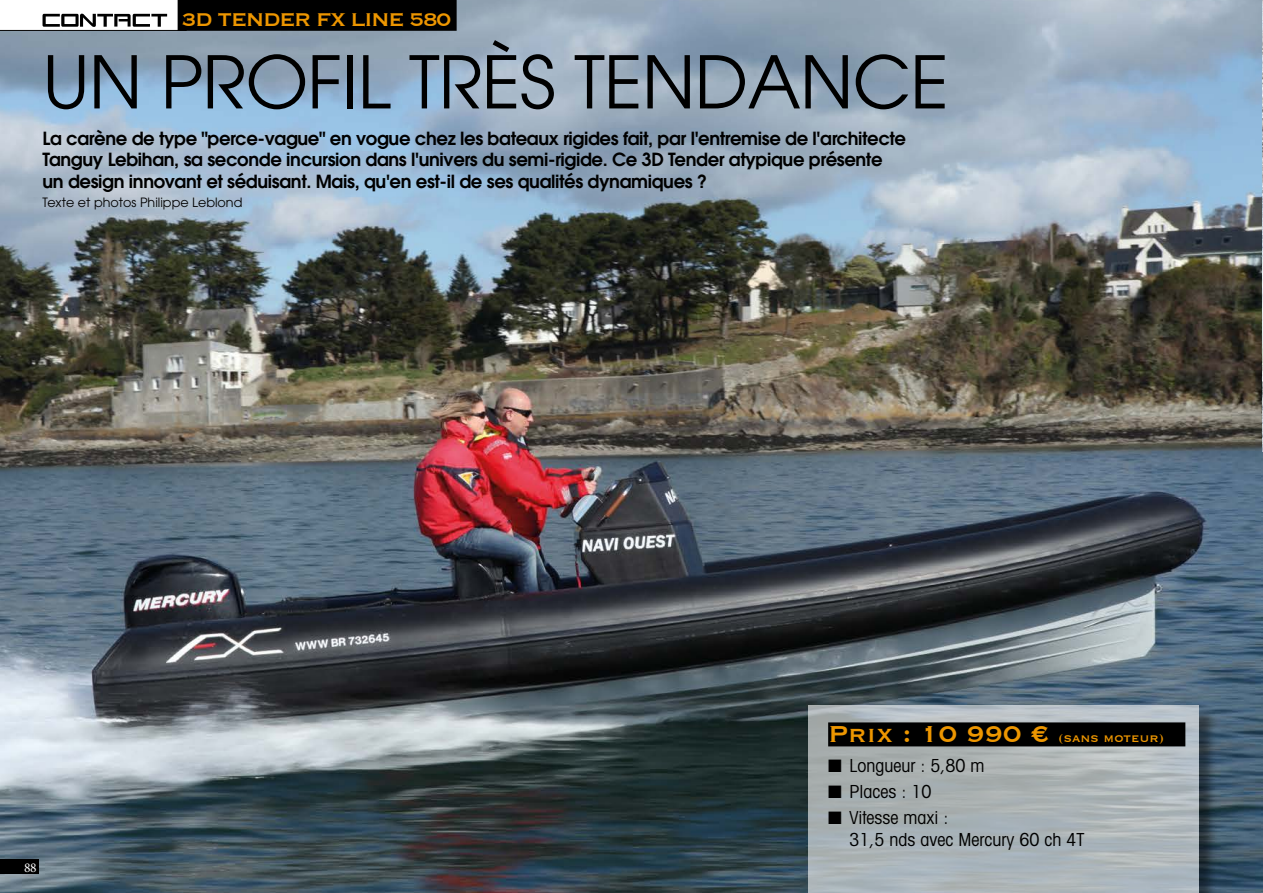
<style>
.page{position:relative;width:1263px;height:893px;background:#fff}
.page>*{position:absolute;margin:0;border:0;box-sizing:border-box;transform-origin:0 0}
.t1{font:72px "Avant Garde";letter-spacing:-.01em;color:#000}
.t2{font:24px "Copperplate";letter-spacing:-.05em;color:#ed9600}
.t3{font:600 18px/21.6px "Avant Garde";letter-spacing:-.02em;color:#000}
.t4{font:condensed 18px/21.6px "Avant Garde";color:#000}
.t5{font:15px "Copperplate";color:#ed9600}
.t6{font:13.5px "Minion Pro";color:#fff}
.t7{font:12.75px "Avant Garde";color:#000}
.s1{font-size:30px}
</style>
<div class="page">
<img style="left:0;top:0;width:1263px;height:893px">
<img style="left:1262px;top:0;width:1px;height:452px">
<div style="left:811px;top:708px;width:406px;height:185px;background:#000;opacity:.75"></div>
<svg style="left:808px;top:705px;width:391px;height:188px;background:#acb4b7"></svg>
<div style="left:828px;top:722px;width:357px;height:24px;background:#000"></div>
<div style="left:0;top:860px;width:38px;height:14px;background:#000"></div>
<div style="left:178px;top:0;width:279px;height:31px;background:#000"></div>
<svg style="left:0;top:0;width:178px;height:31px"></svg>
<h2 class="t2" style="left:182px;top:4px;width:271px">3D TENDER FX LINE 580</h2>
<h1 class="t1" style="left:43px;top:40px;width:908px">Un profil très tendance</h1>
<p class="t3" style="left:43px;top:127px;width:865px">La carène de type "perce-vague" en vogue chez les bateaux rigides fait, par l'entremise de l'architecte<br>Tanguy Lebihan, sa seconde incursion dans l'univers du semi-rigide. Ce 3D Tender atypique présente un design innovant et séduisant. Mais, qu'en est-il de ses qualités dynamiques ?</p>
<p class="t7" style="left:43px;top:195px;width:201px">Texte et photos Philippe Leblond</p>
<p class="t6" style="left:24px;top:858px;width:14px">88</p>
<p class="t5" style="left:828px;top:728px;width:338px"><span class="s1">Prix : 10 990 €</span> (sans moteur)</p>
<p class="t4" style="left:828px;top:755px;width:158px">■ Longueur : 5,80 m</p>
<p class="t4" style="left:828px;top:780px;width:105px">■ Places : 10</p>
<p class="t4" style="left:849px;top:806px;width:237px;text-indent:-21px">■ Vitesse maxi :<br>31,5 nds avec Mercury 60 ch 4T</p>
</div>
